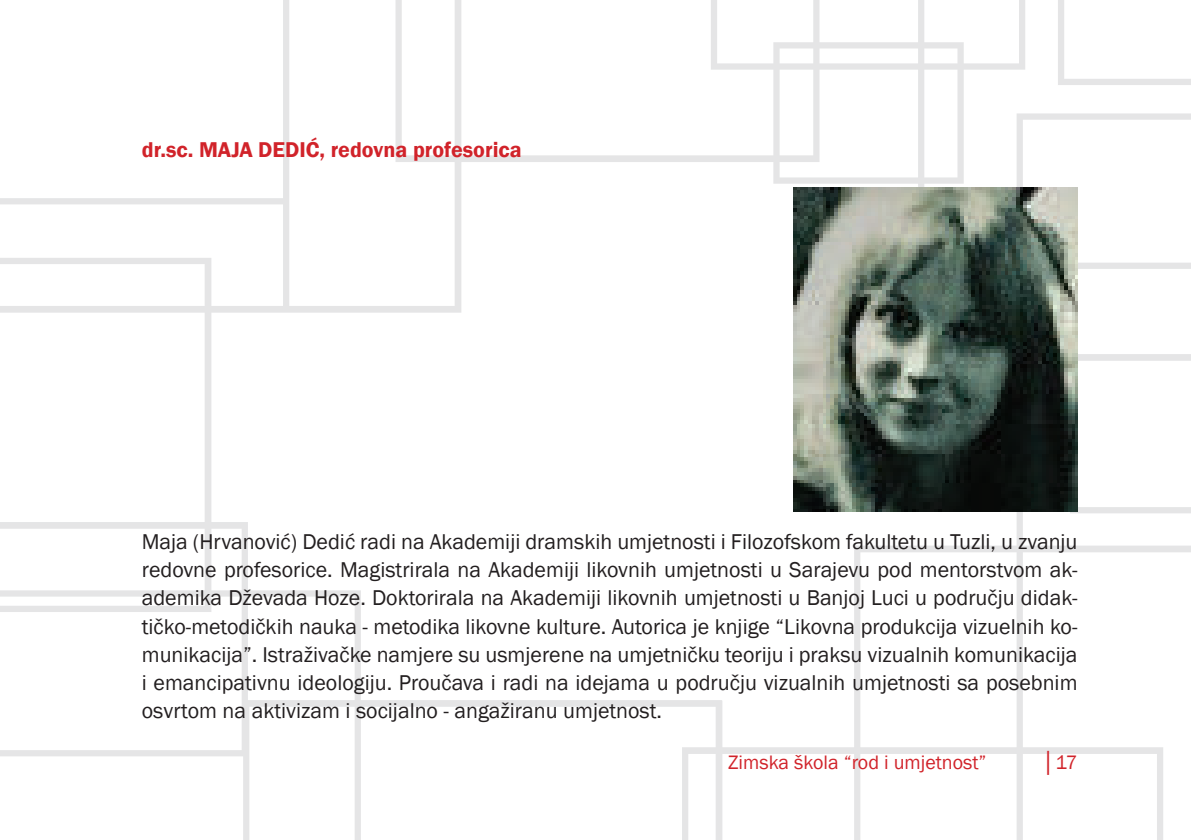
<style>
.page{position:relative;width:1191px;height:840px;background:#fff}
.page>*{position:absolute;margin:0;border:0;box-sizing:border-box;transform-origin:0 0}
.t1{font:22px/28px "Franklin Gothic";color:#231f20;text-align:justify}
.t2{font:600 22px "Franklin Gothic";color:#d1232a}
.t3{font:20px "Franklin Gothic";color:#d1232a}
</style>
<div class="page">
<img style="left:0;top:0;width:1191px;height:839px">
<img style="left:794px;top:187px;width:283px;height:324px">
<p class="t2" style="left:142px;top:136px;width:381px">dr.sc. MAJA DEDIĆ, redovna profesorica</p>
<p class="t1" style="left:142px;top:528px;width:937px">Maja (Hrvanović) Dedić radi na Akademiji dramskih umjetnosti i Filozofskom fakultetu u Tuzli, u zvanju redovne profesorice. Magistrirala na Akademiji likovnih umjetnosti u Sarajevu pod mentorstvom ak&shy;ademika Dževada Hoze. Doktorirala na Akademiji likovnih umjetnosti u Banjoj Luci u području didak&shy;tičko-metodičkih nauka - metodika likovne kulture. Autorica je knjige “Likovna produkcija vizuelnih ko&shy;munikacija”. Istraživačke namjere su usmjerene na umjetničku teoriju i praksu vizualnih komunikacija i emancipativnu ideologiju. Proučava i radi na idejama u području vizualnih umjetnosti sa posebnim osvrtom na aktivizam i socijalno - angažiranu umjetnost.</p>
<p class="t3" style="left:728px;top:749px;width:260px">Zimska škola “rod i umjetnost”</p>
<p class="t3" style="left:1041px;top:749px;width:38px">│17</p>
</div>
